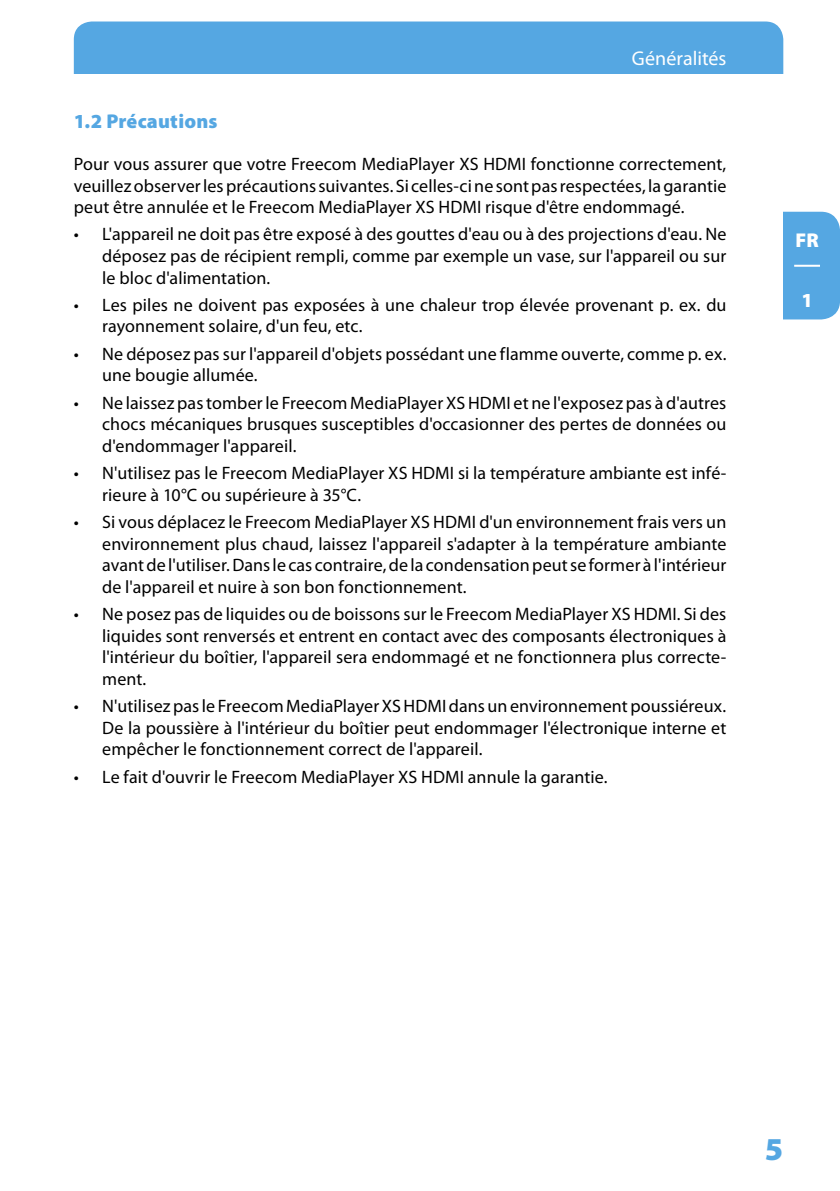
<style>
.page{position:relative;width:840px;height:1191px;background:#fff}
.page>*{position:absolute;margin:0;border:0;box-sizing:border-box;transform-origin:0 0}
.t1{font:900 20px "Myriad Pro";letter-spacing:.01em;color:#55a7e2}
.t2{font:20px "Myriad Pro";color:#fff}
.t3{font:900 20px "Myriad Pro";color:#fff}
.t4{font:18px/21.6px "Myriad Pro";letter-spacing:.005em;color:#000;text-align:justify}
</style>
<div class="page">
<div style="left:74px;top:22px;width:708px;height:52px;background:#55a7e2"></div>
<div style="left:783px;top:212px;width:56px;height:107px;background:#55a7e2"></div>
<hr style="left:793px;top:265px;width:26px;height:2px;background:#fff">
<p class="t2" style="left:631px;top:46px;width:96px">Généralités</p>
<p class="t1" style="left:74px;top:108px;width:145px">1.2 Précautions</p>
<p class="t4" style="left:74px;top:153px;width:653px">Pour vous assurer que votre Freecom MediaPlayer XS HDMI fonctionne correctement, veuillez observer les précautions suivantes. Si celles-ci ne sont pas respectées, la garantie peut être annulée et le Freecom MediaPlayer XS HDMI risque d'être endommagé.</p>
<p class="t4" style="left:102px;top:223px;width:625px;text-indent:-28px">• L'appareil ne doit pas être exposé à des gouttes d'eau ou à des projections d'eau. Ne déposez pas de récipient rempli, comme par exemple un vase, sur l'appareil ou sur le bloc d'alimentation.</p>
<p class="t4" style="left:102px;top:294px;width:625px;text-indent:-28px">• Les piles ne doivent pas exposées à une chaleur trop élevée provenant p. ex. du rayonnement solaire, d'un feu, etc.</p>
<p class="t4" style="left:102px;top:343px;width:625px;text-indent:-28px">• Ne déposez pas sur l'appareil d'objets possédant une flamme ouverte, comme p. ex. une bougie allumée.</p>
<p class="t4" style="left:102px;top:391px;width:625px;text-indent:-28px">• Ne laissez pas tomber le Freecom MediaPlayer XS HDMI et ne l'exposez pas à d'autres chocs mécaniques brusques susceptibles d'occasionner des pertes de données ou d'endommager l'appareil.</p>
<p class="t4" style="left:102px;top:462px;width:625px;text-indent:-28px">• N'utilisez pas le Freecom MediaPlayer XS HDMI si la température ambiante est infé&shy;rieure à 10°C ou supérieure à 35°C.</p>
<p class="t4" style="left:102px;top:511px;width:625px;text-indent:-28px">• Si vous déplacez le Freecom MediaPlayer XS HDMI d'un environnement frais vers un environnement plus chaud, laissez l'appareil s'adapter à la température ambiante avant de l'utiliser. Dans le cas contraire, de la condensation peut se former à l'intérieur de l'appareil et nuire à son bon fonctionnement.</p>
<p class="t4" style="left:102px;top:603px;width:625px;text-indent:-28px">• Ne posez pas de liquides ou de boissons sur le Freecom MediaPlayer XS HDMI. Si des liquides sont renversés et entrent en contact avec des composants électroniques à l'intérieur du boîtier, l'appareil sera endommagé et ne fonctionnera plus correcte&shy;ment.</p>
<p class="t4" style="left:102px;top:695px;width:625px;text-indent:-28px">• N'utilisez pas le Freecom MediaPlayer XS HDMI dans un environnement poussiéreux.<br>De la poussière à l'intérieur du boîtier peut endommager l'électronique interne et empêcher le fonctionnement correct de l'appareil.</p>
<p class="t4" style="left:74px;top:765px;width:535px">• Le fait d'ouvrir le Freecom MediaPlayer XS HDMI annule la garantie.</p>
<p class="t3" style="left:795px;top:227px;width:25px">FR</p>
<p class="t3" style="left:800px;top:287px;width:13px">1</p>
</div>
